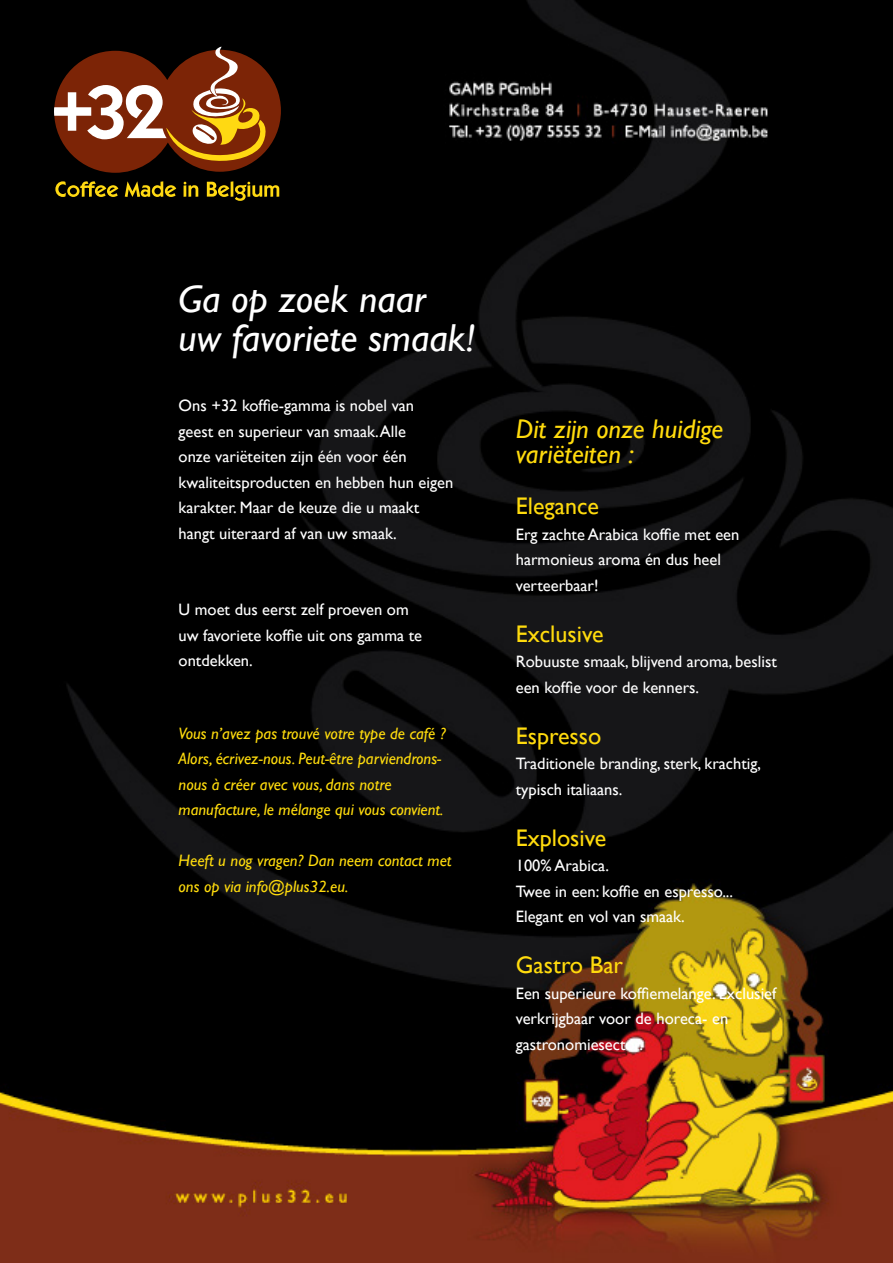
<style>
.page{position:relative;width:893px;height:1263px;background:#fff}
.page>*{position:absolute;margin:0;border:0;box-sizing:border-box;transform-origin:0 0}
.t1{font:italic 39px/39px "Gill Sans";color:#fff}
.t2{font:italic 27px/25.5px "Gill Sans";color:#ffdb0d}
.t3{font:24px "Gill Sans";color:#ffdb0d}
.t4{font:16.5px/25.5px "Gill Sans";color:#fff}
.t5{font:italic 16.5px/25.5px "Gill Sans";color:#fedb0d}
</style>
<div class="page">
<img style="left:0;top:0;width:893px;height:1263px">
<svg style="left:55px;top:181px;width:63px;height:16px"></svg>
<svg style="left:125px;top:181px;width:51px;height:16px"></svg>
<svg style="left:184px;top:182px;width:14px;height:15px"></svg>
<svg style="left:207px;top:181px;width:72px;height:20px"></svg>
<svg style="left:54px;top:47px;width:227px;height:126px;background:#7a4226"></svg>
<h1 class="t1" style="left:179px;top:279px;width:298px">Ga op zoek naar uw favoriete smaak!</h1>
<p class="t4" style="left:179px;top:393px;width:276px">Ons +32 koffie-gamma is nobel van<br>geest en superieur van smaak. Alle<br>onze variëteiten zijn één voor één kwaliteitsproducten en hebben hun eigen karakter. Maar de keuze die u maakt hangt uiteraard af van uw smaak.</p>
<p class="t4" style="left:179px;top:597px;width:245px">U moet dus eerst zelf proeven om uw favoriete koffie uit ons gamma te ontdekken.</p>
<p class="t5" style="left:179px;top:720px;width:269px">Vous n’avez pas trouvé votre type de café ?<br>Alors, écrivez-nous. Peut-être parviendrons&shy;nous à créer avec vous, dans notre manufacture, le mélange qui vous convient.</p>
<p class="t5" style="left:179px;top:848px;width:274px">Heeft u nog vragen? Dan neem contact met ons op via info@plus32.eu.</p>
<h2 class="t2" style="left:516px;top:416px;width:209px">Dit zijn onze huidige variëteiten :</h2>
<h3 class="t3" style="left:516px;top:492px;width:85px">Elegance</h3>
<p class="t4" style="left:516px;top:521px;width:225px">Erg zachte Arabica koffie met een harmonieus aroma én dus heel verteerbaar!</p>
<h3 class="t3" style="left:516px;top:619px;width:89px">Exclusive</h3>
<p class="t4" style="left:516px;top:649px;width:263px">Robuuste smaak, blijvend aroma, beslist een koffie voor de kenners.</p>
<h3 class="t3" style="left:516px;top:721px;width:87px">Espresso</h3>
<p class="t4" style="left:516px;top:751px;width:247px">Traditionele branding, sterk, krachtig, typisch italiaans.</p>
<h3 class="t3" style="left:516px;top:823px;width:92px">Explosive</h3>
<p class="t4" style="left:516px;top:853px;width:219px">100% Arabica.<br>Twee in een: koffie en espresso...<br>Elegant en vol van smaak.</p>
<h3 class="t3" style="left:516px;top:951px;width:109px">Gastro Bar</h3>
<p class="t4" style="left:516px;top:980px;width:262px">Een superieure koffiemelange. Exclusief verkrijgbaar voor de horeca- en gastronomiesector.</p>
</div>
